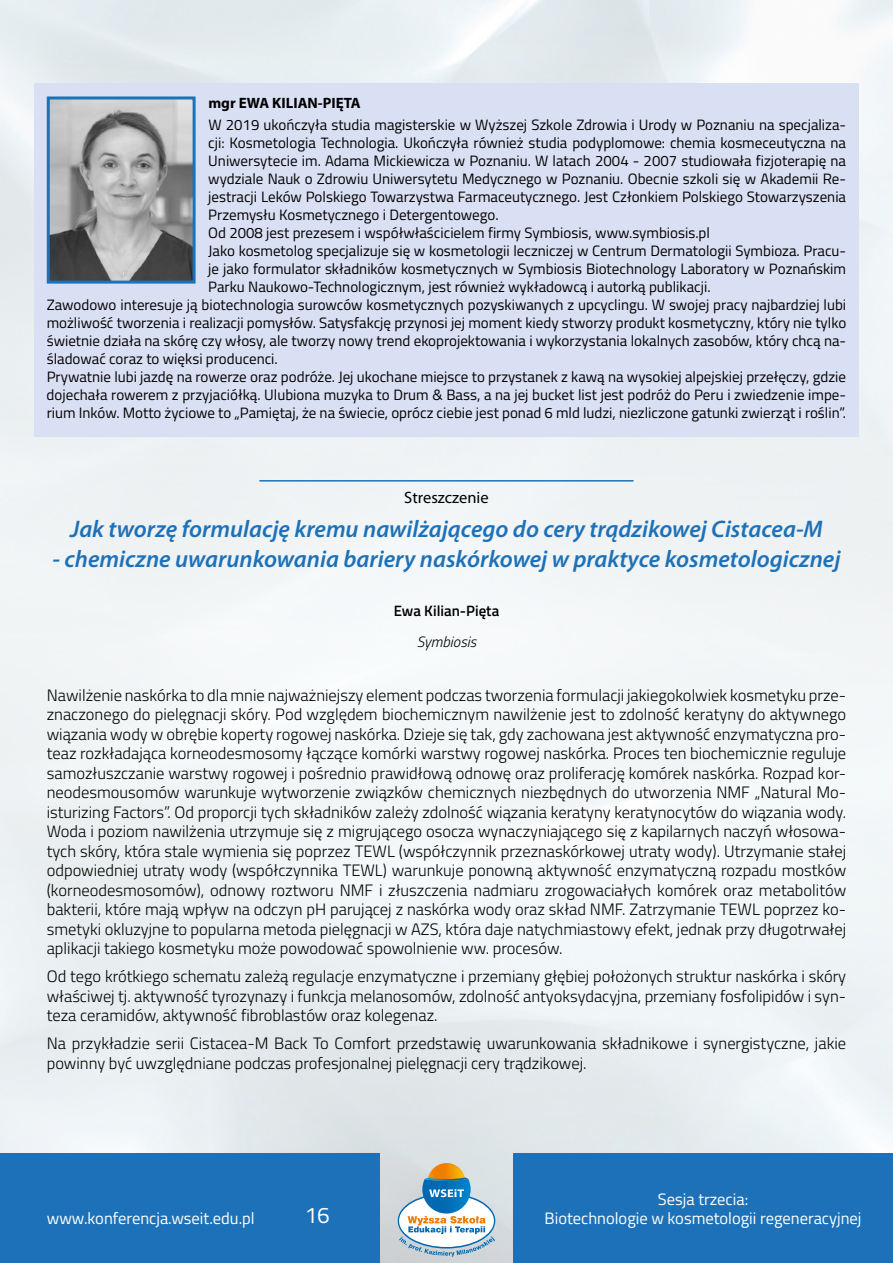
<style>
.page{position:relative;width:893px;height:1263px;background:#fff}
.page>*{position:absolute;margin:0;border:0;box-sizing:border-box;transform-origin:0 0}
.t1{font:italic 600 24px "Myriad Pro";color:#1d71b8}
.t2{font:22.5px "Titillium Web";color:#fff}
.t3{font:300 16.5px/19.5px "Titillium Web";color:#000;text-align:justify}
.t4{font:16.5px/19.8px "Titillium Web";color:#fff;text-align:center}
.t5{font:16.5px "Myriad Pro";color:#000}
.t6{font:15px "Titillium Web";color:#000}
.t7{font:700 15px "Myriad Pro";color:#000}
.t8{font:600 15px "Titillium Web";color:#000}
.t9{font:italic 300 15px "Titillium Web";color:#000}
</style>
<div class="page">
<img style="left:0;top:0;width:893px;height:1263px">
<div style="left:513px;top:1154px;width:380px;height:109px;background:#1d71b8"></div>
<div style="left:0;top:1154px;width:380px;height:109px;background:#1d71b8"></div>
<svg style="left:398px;top:1163px;width:97px;height:94px"></svg>
<div style="left:34px;top:84px;width:825px;height:40px;background:#dae0f3"></div>
<div style="left:34px;top:100px;width:825px;height:139px;background:#dae0f3"></div>
<div style="left:34px;top:226px;width:825px;height:85px;background:#dae0f3"></div>
<div style="left:34px;top:280px;width:825px;height:103px;background:#dae0f3"></div>
<div style="left:34px;top:352px;width:825px;height:85px;background:#dae0f3"></div>
<hr style="left:259px;top:480px;width:375px;height:2px;background:#1d71b8">
<img style="left:51px;top:100px;width:141px;height:180px">
<div style="left:47px;top:96px;width:149px;height:188px;border:3px solid #1d71b8"></div>
<p class="t7" style="left:208px;top:93px;width:154px">mgr EWA KILIAN-PIĘTA</p>
<p class="t6" style="left:208px;top:114px;width:639px">W 2019 ukończyła studia magisterskie w Wyższej Szkole Zdrowia i Urody w Poznaniu na specjaliza-</p>
<p class="t6" style="left:208px;top:132px;width:639px">cji: Kosmetologia Technologia. Ukończyła również studia podyplomowe: chemia kosmeceutyczna na</p>
<p class="t6" style="left:208px;top:150px;width:639px">Uniwersytecie im. Adama Mickiewicza w Poznaniu. W latach 2004 - 2007 studiowała fizjoterapię na</p>
<p class="t6" style="left:208px;top:168px;width:639px">wydziale Nauk o Zdrowiu Uniwersytetu Medycznego w Poznaniu. Obecnie szkoli się w Akademii Re-</p>
<p class="t6" style="left:208px;top:186px;width:639px">jestracji Leków Polskiego Towarzystwa Farmaceutycznego. Jest Członkiem Polskiego Stowarzyszenia</p>
<p class="t6" style="left:208px;top:204px;width:292px">Przemysłu Kosmetycznego i Detergentowego.</p>
<p class="t6" style="left:208px;top:222px;width:503px">Od 2008 jest prezesem i współwłaścicielem firmy Symbiosis, www.symbiosis.pl</p>
<p class="t6" style="left:208px;top:240px;width:639px">Jako kosmetolog specjalizuje się w kosmetologii leczniczej w Centrum Dermatologii Symbioza. Pracu-</p>
<p class="t6" style="left:208px;top:258px;width:639px">je jako formulator składników kosmetycznych w Symbiosis Biotechnology Laboratory w Poznańskim</p>
<p class="t6" style="left:208px;top:276px;width:504px">Parku Naukowo-Technologicznym, jest również wykładowcą i autorką publikacji.</p>
<p class="t6" style="left:47px;top:294px;width:801px">Zawodowo interesuje ją biotechnologia surowców kosmetycznych pozyskiwanych z upcyclingu. W swojej pracy najbardziej lubi</p>
<p class="t6" style="left:47px;top:312px;width:801px">możliwość tworzenia i realizacji pomysłów. Satysfakcję przynosi jej moment kiedy stworzy produkt kosmetyczny, który nie tylko</p>
<p class="t6" style="left:47px;top:330px;width:801px">świetnie działa na skórę czy włosy, ale tworzy nowy trend ekoprojektowania i wykorzystania lokalnych zasobów, który chcą na-</p>
<p class="t6" style="left:47px;top:348px;width:233px">śladować coraz to więksi producenci.</p>
<p class="t6" style="left:47px;top:366px;width:801px">Prywatnie lubi jazdę na rowerze oraz podróże. Jej ukochane miejsce to przystanek z kawą na wysokiej alpejskiej przełęczy, gdzie</p>
<p class="t6" style="left:47px;top:384px;width:801px">dojechała rowerem z przyjaciółką. Ulubiona muzyka to Drum &amp; Bass, a na jej bucket list jest podróż do Peru i zwiedzenie impe-</p>
<p class="t6" style="left:47px;top:402px;width:801px">rium Inków. Motto życiowe to „Pamiętaj, że na świecie, oprócz ciebie jest ponad 6 mld ludzi, niezliczone gatunki zwierząt i roślin”.</p>
<p class="t5" style="left:404px;top:487px;width:86px">Streszczenie</p>
<h1 class="t1" style="left:70px;top:514px;width:754px">Jak tworzę formulację kremu nawilżającego do cery trądzikowej Cistacea-M</h1>
<h1 class="t1" style="left:53px;top:544px;width:789px">- chemiczne uwarunkowania bariery naskórkowej w praktyce kosmetologicznej</h1>
<p class="t8" style="left:394px;top:600px;width:107px">Ewa Kilian-Pięta</p>
<p class="t9" style="left:417px;top:631px;width:61px">Symbiosis</p>
<p class="t3" style="left:47px;top:684px;width:801px">Nawilżenie naskórka to dla mnie najważniejszy element podczas tworzenia formulacji jakiegokolwiek kosmetyku prze&shy;znaczonego do pielęgnacji skóry. Pod względem biochemicznym nawilżenie jest to zdolność keratyny do aktywnego wiązania wody w obrębie koperty rogowej naskórka. Dzieje się tak, gdy zachowana jest aktywność enzymatyczna pro&shy;teaz rozkładająca korneodesmosomy łączące komórki warstwy rogowej naskórka. Proces ten biochemicznie reguluje samozłuszczanie warstwy rogowej i pośrednio prawidłową odnowę oraz proliferację komórek naskórka. Rozpad kor&shy;neodesmousomów warunkuje wytworzenie związków chemicznych niezbędnych do utworzenia NMF „Natural Mo&shy;isturizing Factors”. Od proporcji tych składników zależy zdolność wiązania keratyny keratynocytów do wiązania wody.<br>Woda i poziom nawilżenia utrzymuje się z migrującego osocza wynaczyniającego się z kapilarnych naczyń włosowa&shy;tych skóry, która stale wymienia się poprzez TEWL (współczynnik przeznaskórkowej utraty wody). Utrzymanie stałej odpowiedniej utraty wody (współczynnika TEWL) warunkuje ponowną aktywność enzymatyczną rozpadu mostków (korneodesmosomów), odnowy roztworu NMF i złuszczenia nadmiaru zrogowaciałych komórek oraz metabolitów bakterii, które mają wpływ na odczyn pH parującej z naskórka wody oraz skład NMF. Zatrzymanie TEWL poprzez ko&shy;smetyki okluzyjne to popularna metoda pielęgnacji w AZS, która daje natychmiastowy efekt, jednak przy długotrwałej aplikacji takiego kosmetyku może powodować spowolnienie ww. procesów.</p>
<p class="t3" style="left:47px;top:966px;width:801px">Od tego krótkiego schematu zależą regulacje enzymatyczne i przemiany głębiej położonych struktur naskórka i skóry właściwej tj. aktywność tyrozynazy i funkcja melanosomów, zdolność antyoksydacyjna, przemiany fosfolipidów i syn&shy;teza ceramidów, aktywność fibroblastów oraz kolegenaz.</p>
<p class="t3" style="left:47px;top:1033px;width:801px">Na przykładzie serii Cistacea-M Back To Comfort przedstawię uwarunkowania składnikowe i synergistyczne, jakie powinny być uwzględniane podczas profesjonalnej pielęgnacji cery trądzikowej.</p>
<p class="t4" style="left:47px;top:1208px;width:210px">www.konferencja.wseit.edu.pl</p>
<h2 class="t2" style="left:305px;top:1199px;width:27px">16</h2>
<p class="t4" style="left:545px;top:1188px;width:318px">Sesja trzecia:<br>Biotechnologie w kosmetologii regeneracyjnej</p>
</div>
